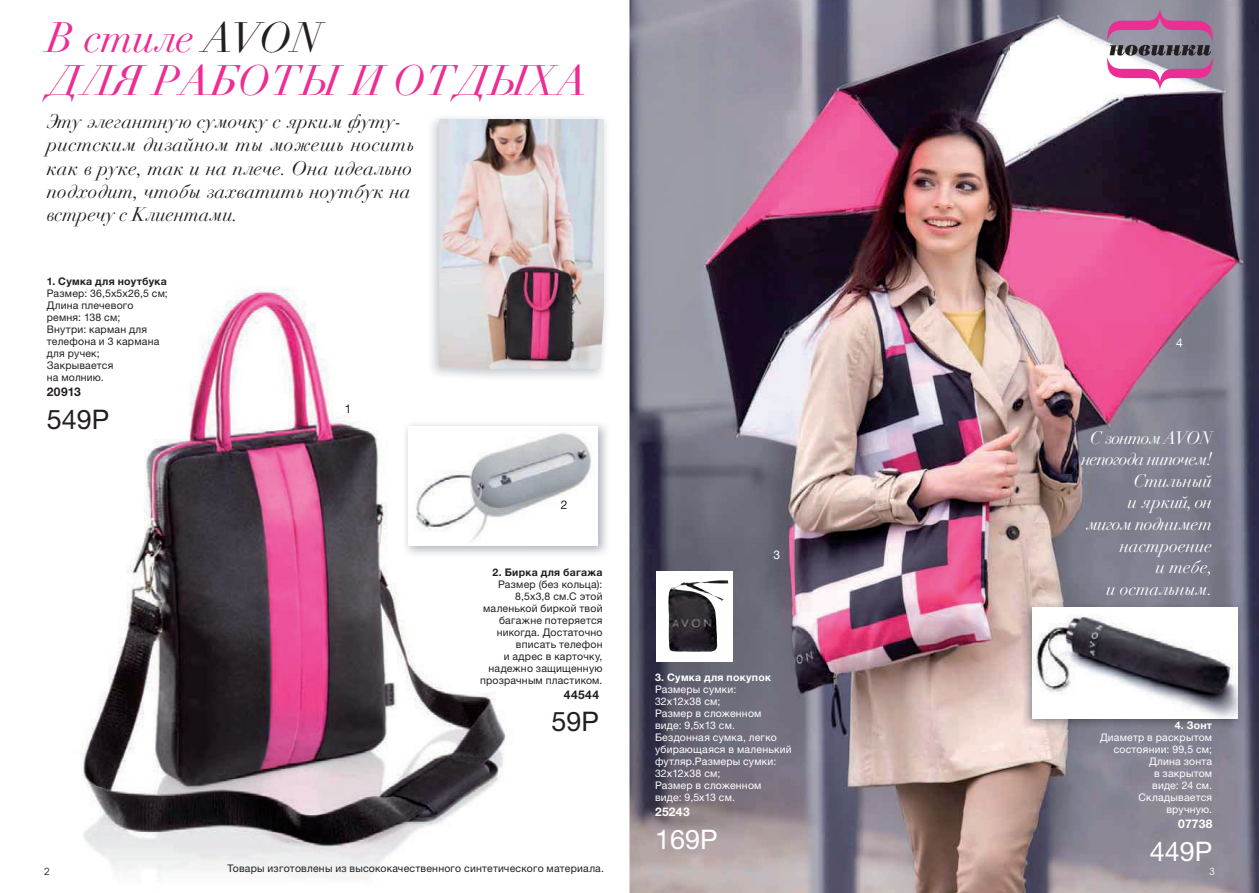
<style>
.page{position:relative;width:1259px;height:893px;background:#fff}
.page>*{position:absolute;margin:0;border:0;box-sizing:border-box;transform-origin:0 0}
.t1{font:italic 42px/43.5px "Didot L Ts Pro";color:#ec2d94}
.t2{font:27px "Helvetica Neue LTW1 Gs 55 Roman";color:#fff}
.t3{font:27px "Helvetica Neue LTW1 Gs 55 Roman";color:#231f20}
.t4{font:italic 19.5px/23.4px "Didot L Ts Pro";letter-spacing:.005em;color:#231f20}
.t5{font:italic 18px/21.6px "Didot L Ts Pro";letter-spacing:-.03em;color:#fff;text-align:right}
.t6{font:700 12px "Helvetica Neue LTW1 Gs 55 Roman";letter-spacing:.035em;color:#231f20}
.t7{font:700 12px "Helvetica Neue LTW1 Gs 55 Roman";letter-spacing:.02em;color:#fff}
.t8{font:12px "Helvetica Neue LTW1 Gs 55 Roman";color:#231f20}
.t9{font:12px "Helvetica Neue LTW1 Gs 55 Roman";color:#fff}
.t10{font:10.5px/12px "Helvetica Neue LTW1 Gs 55 Roman";letter-spacing:.02em;color:#231f20;text-align:right}
.t11{font:10.5px/12px "Helvetica Neue LTW1 Gs 55 Roman";letter-spacing:.02em;color:#fff}
.t12{font:700 10.5px "Helvetica Neue LTW1 Gs 55 Roman";letter-spacing:.025em;color:#231f20}
.t13{font:700 10.5px "Helvetica Neue LTW1 Gs 55 Roman";letter-spacing:.025em;color:#fff}
.t14{font:9.75px "ITC Avant Garde Got Boo";color:#231f20}
.t15{font:9.75px "ITC Avant Garde Got Boo";color:#fff}
.s1{color:#231f20}
</style>
<div class="page">
<img style="left:81px;top:288px;width:426px;height:592px">
<img style="left:428px;top:278px;width:97px;height:103px">
<img style="left:439px;top:119px;width:165px;height:250px">
<img style="left:629px;top:0;width:630px;height:893px">
<img style="left:1021px;top:602px;width:222px;height:128px">
<img style="left:1032px;top:607px;width:205px;height:111px">
<img style="left:402px;top:421px;width:205px;height:135px">
<img style="left:408px;top:427px;width:189px;height:118px">
<div style="left:656px;top:572px;width:77px;height:90px;background:#fff"></div>
<img style="left:668px;top:580px;width:54px;height:72px">
<svg style="left:1106px;top:10px;width:107px;height:79px"></svg>
<h1 class="t1" style="left:47px;top:17px;width:542px">В стиле <span class="s1">AVON<br></span>ДЛЯ РАБОТЫ И ОТДЫХА</h1>
<h3 class="t4" style="left:47px;top:110px;width:369px">Эту элегантную сумочку с ярким футу&shy;ристским дизайном ты можешь носить как в руке, так и на плече. Она идеально подходит, чтобы захватить ноутбук на встречу с Клиентами.</h3>
<p class="t12" style="left:47px;top:275px;width:121px">1. Сумка для ноутбука</p>
<p class="t10" style="left:47px;top:288px;width:123px;text-align:left">Размер: 36,5х5х26,5 см;<br>Длина плечевого ремня: 138 см;<br>Внутри: карман для телефона и 3 кармана для ручек;<br>Закрывается<br>на молнию.</p>
<p class="t6" style="left:47px;top:385px;width:36px">20913</p>
<h2 class="t3" style="left:47px;top:402px;width:64px">549Р</h2>
<p class="t8" style="left:345px;top:402px;width:8px">1</p>
<p class="t8" style="left:561px;top:498px;width:8px">2</p>
<p class="t12" style="left:492px;top:566px;width:111px">2. Бирка для багажа</p>
<p class="t10" style="left:480px;top:578px;width:124px">Размер (без кольца):<br>8,5х3,8 см.С этой маленькой биркой твой багажне потеряется никогда. Достаточно вписать телефон<br>и адрес в карточку, надежно защищенную прозрачным пластиком.</p>
<p class="t6" style="left:564px;top:687px;width:37px">44544</p>
<h2 class="t3" style="left:551px;top:705px;width:49px">59Р</h2>
<p class="t9" style="left:773px;top:548px;width:8px">3</p>
<p class="t13" style="left:655px;top:671px;width:117px">3. Сумка для покупок</p>
<p class="t11" style="left:655px;top:683px;width:138px">Размеры сумки:<br>32х12х38 см;<br>Размер в сложенном<br>виде: 9,5х13 см.<br>Бездонная сумка, легко убирающаяся в маленький футляр.Размеры сумки:<br>32х12х38 см;<br>Размер в сложенном<br>виде: 9,5х13 см.</p>
<p class="t7" style="left:655px;top:805px;width:36px">25243</p>
<h2 class="t2" style="left:655px;top:822px;width:64px">169Р</h2>
<p class="t9" style="left:1176px;top:335px;width:8px">4</p>
<h3 class="t5" style="left:1081px;top:427px;width:133px">С зонтом AVON непогода нипочем!<br>Стильный<br>и яркий, он мигом поднимет настроение<br>и тебе,<br>и остальным.</h3>
<p class="t13" style="left:1174px;top:719px;width:39px">4. Зонт</p>
<p class="t11" style="left:1100px;top:731px;width:114px;text-align:right">Диаметр в раскрытом состоянии: 99,5 см;<br>Длина зонта<br>в закрытом<br>виде: 24 см.<br>Складывается вручную.</p>
<p class="t7" style="left:1178px;top:817px;width:36px">07738</p>
<h2 class="t2" style="left:1150px;top:834px;width:64px">449Р</h2>
<p class="t10" style="left:228px;top:862px;width:378px">Товары изготовлены из высококачественного синтетического материала.</p>
<p class="t14" style="left:44px;top:865px;width:7px">2</p>
<p class="t15" style="left:1209px;top:865px;width:7px">3</p>
</div>
